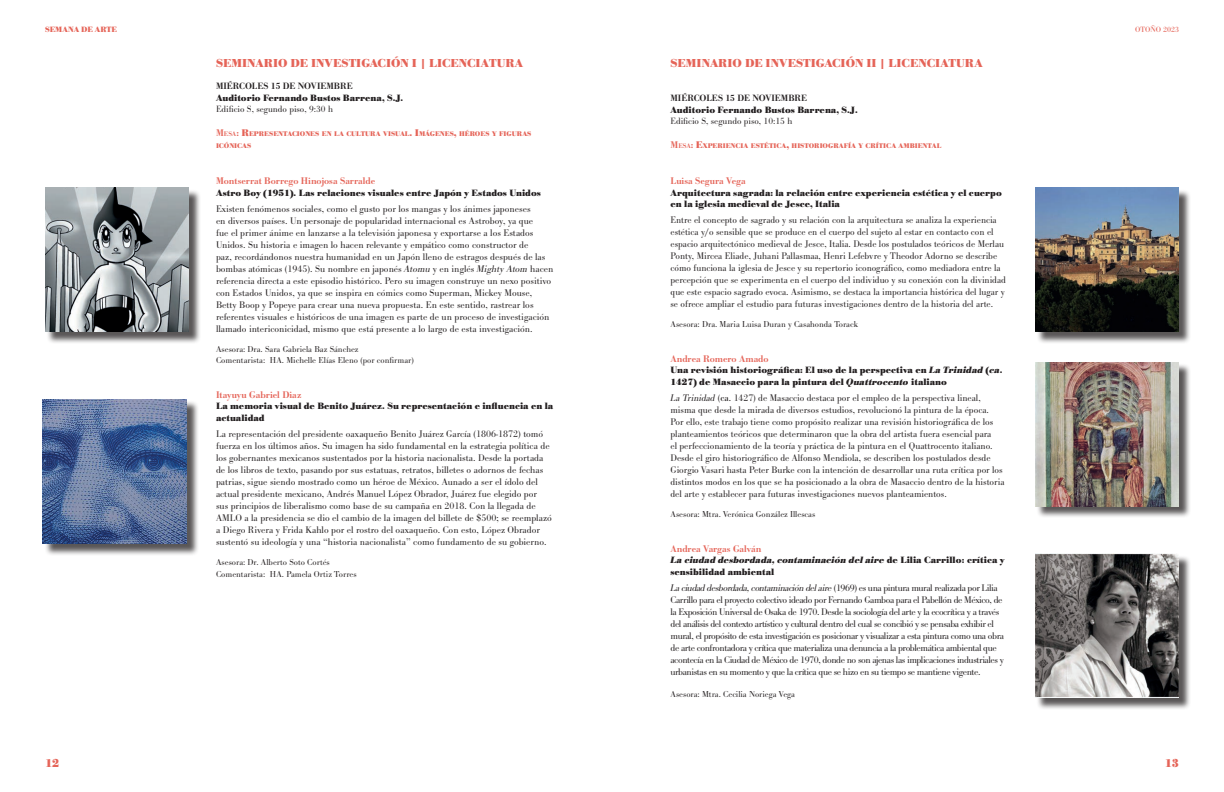
<style>
.page{position:relative;width:1224px;height:792px;background:#fff}
.page>*{position:absolute;margin:0;border:0;box-sizing:border-box;transform-origin:0 0}
.t1{font:700 12px "Bodoni URW";color:#e56458}
.t2{font:300 10px/12px "Bodoni URW";color:#231f20}
.t3{font:300 10px/12px "Bodoni URW";letter-spacing:-.04em;color:#231f20}
.t4{font:500 10px "Bodoni URW";color:#e56458}
.t5{font:700 9.5px/11.4px "Bodoni URW";color:#231f20}
.t6{font:300 9.5px "Bodoni URW";color:#231f20}
.t7{font:500 9.5px "Bodoni URW";color:#231f20}
.t8{font:300 9px/11.4px "Bodoni URW";color:#231f20}
.t9{font:700 8px "Bodoni URW";color:#e56458}
.t10{font:8px "Bodoni URW";color:#e56458}
.t11{font:700 7px/12px "Bodoni URW";color:#e56458}
.s1{font-weight:500;font-size:10px}
.s2{font-weight:500}
.s3{font-size:10px}
.s4{font-style:italic}
.s5{font-weight:400}
</style>
<div class="page">
<div style="left:46px;top:189px;width:156px;height:156px;background:#231f20;opacity:.75"></div>
<img style="left:45px;top:188px;width:144px;height:144px">
<div style="left:1036px;top:189px;width:156px;height:156px;background:#231f20;opacity:.75"></div>
<img style="left:1035px;top:188px;width:144px;height:144px">
<div style="left:44px;top:401px;width:155px;height:155px;background:#231f20;opacity:.75"></div>
<img style="left:42px;top:399px;width:144px;height:144px">
<div style="left:1036px;top:364px;width:156px;height:155px;background:#231f20;opacity:.75"></div>
<img style="left:1035px;top:362px;width:144px;height:144px">
<div style="left:1036px;top:555px;width:156px;height:155px;background:#231f20;opacity:.75"></div>
<img style="left:1035px;top:554px;width:144px;height:144px">
<p class="t9" style="left:45px;top:25px;width:74px">SEMANA DE ARTE</p>
<p class="t10" style="left:1135px;top:25px;width:45px">OTOÑO 2023</p>
<p class="t1" style="left:216px;top:56px;width:309px">SEMINARIO DE INVESTIGACIÓN I | LICENCIATURA</p>
<p class="t7" style="left:216px;top:81px;width:138px">MIÉRCOLES 15 DE NOVIEMBRE</p>
<p class="t5" style="left:216px;top:92px;width:189px">Auditorio Fernando Bustos Barrena, S.J.</p>
<p class="t6" style="left:216px;top:103px;width:119px">Edificio S, segundo piso, 9:30 h</p>
<p class="t11" style="left:216px;top:128px;width:317px"><span class="s1">M</span><span class="s2">ESA</span><span class="s1">:</span> <span class="s3">R</span>EPRESENTACIONES EN LA CULTURA VISUAL<span class="s3">. I</span>MÁGENES<span class="s3">,</span> HÉROES Y FIGURAS<br>ICÓNICAS</p>
<p class="t4" style="left:216px;top:175px;width:161px">Montserrat Borrego Hinojosa Sarralde</p>
<p class="t5" style="left:216px;top:187px;width:326px">Astro Boy (1951). Las relaciones visuales entre Japón y Estados Unidos</p>
<p class="t2" style="left:216px;top:203px;width:339px">Existen fenómenos sociales, como el gusto por los mangas y los ánimes japoneses<br>en diversos países. Un personaje de popularidad internacional es Astroboy, ya que<br>fue el primer ánime en lanzarse a la televisión japonesa y exportarse a los Estados Unidos. Su historia e imagen lo hacen relevante y empático como constructor de<br>paz, recordándonos nuestra humanidad en un Japón lleno de estragos después de las bombas atómicas (1945). Su nombre en japonés <span class="s4">Atomu</span> y en inglés <span class="s4">Mighty Atom</span> hacen referencia directa a este episodio histórico. Pero su imagen construye un nexo positivo con Estados Unidos, ya que se inspira en cómics como Superman, Mickey Mouse, Betty Boop y Popeye para crear una nueva propuesta. En este sentido, rastrear los referentes visuales e históricos de una imagen es parte de un proceso de investigación llamado intericonicidad, mismo que está presente a lo largo de esta investigación.</p>
<p class="t8" style="left:216px;top:343px;width:199px">Asesora: Dra. Sara Gabriela Baz Sánchez<br>Comentarista: HA. Michelle Elías Eleno (por confirmar)</p>
<p class="t4" style="left:216px;top:389px;width:87px">Itayuyu Gabriel Diaz</p>
<p class="t5" style="left:216px;top:401px;width:339px">La memoria visual de Benito Juárez. Su representación e influencia en la actualidad</p>
<p class="t2" style="left:216px;top:428px;width:337px">La representación del presidente oaxaqueño Benito Juárez García (1806-1872) tomó fuerza en los últimos años. Su imagen ha sido fundamental en la estrategia política de los gobernantes mexicanos sustentados por la historia nacionalista. Desde la portada de los libros de texto, pasando por sus estatuas, retratos, billetes o adornos de fechas patrias, sigue siendo mostrado como un héroe de México. Aunado a ser el ídolo del actual presidente mexicano, Andrés Manuel López Obrador, Juárez fue elegido por<br>sus principios de liberalismo como base de su campaña en 2018. Con la llegada de AMLO a la presidencia se dio el cambio de la imagen del billete de $500; se reemplazó a Diego Rivera y Frida Kahlo por el rostro del oaxaqueño. Con esto, López Obrador sustentó su ideología y una “historia nacionalista” como fundamento de su gobierno.</p>
<p class="t8" style="left:216px;top:557px;width:142px">Asesora: Dr. Alberto Soto Cortés<br>Comentarista: HA. Pamela Ortiz Torres</p>
<p class="t1" style="left:670px;top:56px;width:314px">SEMINARIO DE INVESTIGACIÓN II | LICENCIATURA</p>
<p class="t7" style="left:670px;top:93px;width:138px">MIÉRCOLES 15 DE NOVIEMBRE</p>
<p class="t5" style="left:670px;top:104px;width:189px">Auditorio Fernando Bustos Barrena, S.J.</p>
<p class="t6" style="left:670px;top:115px;width:123px">Edificio S, segundo piso, 10:15 h</p>
<p class="t11" style="left:670px;top:140px;width:272px"><span class="s1">M</span><span class="s2">ESA</span><span class="s1">:</span> <span class="s3">E</span>XPERIENCIA ESTÉTICA<span class="s3">,</span> HISTORIOGRAFÍA Y CRÍTICA AMBIENTAL</p>
<p class="t4" style="left:670px;top:175px;width:77px">Luisa Segura Vega</p>
<p class="t5" style="left:670px;top:187px;width:333px">Arquitectura sagrada: la relación entre experiencia estética y el cuerpo en la iglesia medieval de Jesce, Italia</p>
<p class="t2" style="left:670px;top:214px;width:337px">Entre el concepto de sagrado y su relación con la arquitectura se analiza la experiencia estética y/o sensible que se produce en el cuerpo del sujeto al estar en contacto con el espacio arquitectónico medieval de Jesce, Italia. Desde los postulados teóricos de Merlau Ponty, Mircea Eliade, Juhani Pallasmaa, Henri Lefebvre y Theodor Adorno se describe cómo funciona la iglesia de Jesce y su repertorio iconográfico, como mediadora entre la percepción que se experimenta en el cuerpo del individuo y su conexión con la divinidad que este espacio sagrado evoca. Asimismo, se destaca la importancia histórica del lugar y se ofrece ampliar el estudio para futuras investigaciones dentro de la historia del arte.</p>
<p class="t8" style="left:670px;top:319px;width:189px">Asesora: Dra. Maria Luisa Duran y Casahonda Torack</p>
<p class="t4" style="left:670px;top:353px;width:100px">Andrea Romero Amado</p>
<p class="t5" style="left:670px;top:365px;width:334px">Una revisión historiográfica: El uso de la perspectiva en <span class="s4">La Trinidad</span> (<span class="s4">ca</span>.<br>1427) de Masaccio para la pintura del <span class="s4">Quattrocento</span> italiano</p>
<p class="t2" style="left:670px;top:392px;width:335px"><span class="s4">La Trinidad</span> (<span class="s5">ca.</span> 1427) de Masaccio destaca por el empleo de la perspectiva lineal, misma que desde la mirada de diversos estudios, revolucionó la pintura de la época.<br>Por ello, este trabajo tiene como propósito realizar una revisión historiográfica de los planteamientos teóricos que determinaron que la obra del artista fuera esencial para<br>el perfeccionamiento de la teoría y práctica de la pintura en el Quattrocento italiano.<br>Desde el giro historiográfico de Alfonso Mendiola, se describen los postulados desde Giorgio Vasari hasta Peter Burke con la intención de desarrollar una ruta crítica por los distintos modos en los que se ha posicionado a la obra de Masaccio dentro de la historia del arte y establecer para futuras investigaciones nuevos planteamientos.</p>
<p class="t8" style="left:670px;top:509px;width:146px">Asesora: Mtra. Verónica González Illescas</p>
<p class="t4" style="left:670px;top:543px;width:92px">Andrea Vargas Galván</p>
<p class="t5" style="left:670px;top:555px;width:336px"><span class="s4">La ciudad desbordada, contaminación del aire</span> de Lilia Carrillo: crítica y sensibilidad ambiental</p>
<p class="t3" style="left:670px;top:582px;width:335px"><span class="s4">La ciudad desbordada, contaminación del aire</span> (1969) es una pintura mural realizada por Lilia Carrillo para el proyecto colectivo ideado por Fernando Gamboa para el Pabellón de México, de la Exposición Universal de Osaka de 1970. Desde la sociología del arte y la ecocrítica y a través del análisis del contexto artístico y cultural dentro del cual se concibió y se pensaba exhibir el mural, el propósito de esta investigación es posicionar y visualizar a esta pintura como una obra de arte confrontadora y crítica que materializa una denuncia a la problemática ambiental que acontecía en la Ciudad de México de 1970, donde no son ajenas las implicaciones industriales y urbanistas en su momento y que la crítica que se hizo en su tiempo se mantiene vigente.</p>
<p class="t8" style="left:670px;top:689px;width:126px">Asesora: Mtra. Cecilia Noriega Vega</p>
<p class="t1" style="left:45px;top:756px;width:16px">12</p>
<p class="t1" style="left:1165px;top:756px;width:16px">13</p>
</div>
